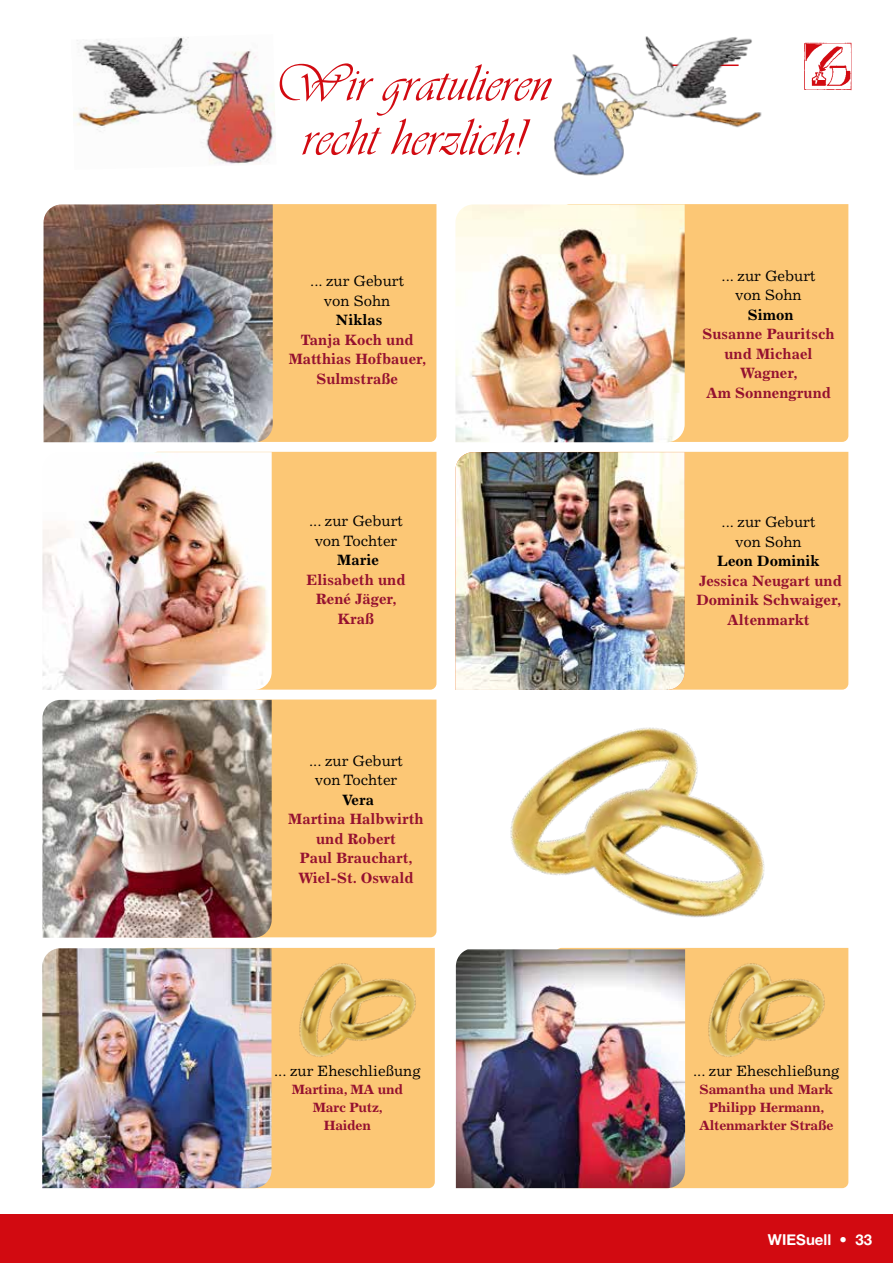
<style>
.page{position:relative;width:893px;height:1263px;background:#fff}
.page>*{position:absolute;margin:0;border:0;box-sizing:border-box;transform-origin:0 0}
.t1{font:700 15px/19.5px "Excelsior LT Std";color:#951130;text-align:center}
.t2{font:15px/19.5px "Excelsior LT Std";color:#000;text-align:center}
.t3{font:700 15px "Excelsior LT Std";color:#000}
.t4{font:15px "Alte Haas Grotesk Bold";color:#fff}
.t5{font:700 13.5px/18px "Excelsior LT Std";letter-spacing:-.02em;color:#951130;text-align:center;scale:1.04 1}
</style>
<div class="page">
<div style="left:0;top:1214px;width:893px;height:49px;background:#d20a11"></div>
<img style="left:804px;top:42px;width:48px;height:49px">
<div style="left:273px;top:204px;width:163px;height:238px;background:#fcc775"></div>
<img style="left:44px;top:204px;width:229px;height:238px">
<div style="left:685px;top:204px;width:163px;height:238px;background:#fcc775"></div>
<img style="left:455px;top:204px;width:230px;height:238px">
<div style="left:272px;top:452px;width:164px;height:238px;background:#fcc775"></div>
<img style="left:42px;top:452px;width:230px;height:238px">
<div style="left:685px;top:452px;width:163px;height:238px;background:#fcc775"></div>
<img style="left:455px;top:452px;width:230px;height:238px">
<div style="left:151px;top:699px;width:285px;height:238px;background:#fcc775"></div>
<img style="left:42px;top:700px;width:230px;height:238px">
<img style="left:73px;top:37px;width:203px;height:127px">
<img style="left:553px;top:36px;width:209px;height:140px">
<svg style="left:280px;top:63px;width:272px;height:92px"></svg>
<div style="left:558px;top:948px;width:290px;height:240px;background:#fcc775"></div>
<div style="left:272px;top:948px;width:163px;height:240px;background:#fcc775"></div>
<img style="left:456px;top:949px;width:229px;height:239px">
<img style="left:42px;top:948px;width:230px;height:240px">
<img style="left:280px;top:947px;width:148px;height:116px">
<img style="left:689px;top:947px;width:147px;height:116px">
<img style="left:494px;top:689px;width:311px;height:229px">
<p class="t2" style="left:310px;top:271px;width:95px">... zur Geburt von Sohn</p>
<p class="t3" style="left:336px;top:311px;width:48px">Niklas</p>
<p class="t1" style="left:289px;top:330px;width:139px">Tanja Koch und<br>Matthias Hofbauer,<br>Sulmstraße</p>
<p class="t2" style="left:309px;top:511px;width:95px">... zur Geburt von Tochter</p>
<p class="t3" style="left:337px;top:551px;width:43px">Marie</p>
<p class="t1" style="left:307px;top:570px;width:100px">Elisabeth und<br>René Jäger,<br>Kraß</p>
<p class="t2" style="left:309px;top:751px;width:95px">... zur Geburt von Tochter</p>
<p class="t3" style="left:342px;top:791px;width:33px">Vera</p>
<p class="t1" style="left:288px;top:809px;width:137px">Martina Halbwirth und Robert<br>Paul Brauchart,<br>Wiel-St. Oswald</p>
<p class="t2" style="left:274px;top:1061px;width:148px">... zur Eheschließung</p>
<p class="t5" style="left:292px;top:1080px;width:108px">Martina, MA und<br>Marc Putz,<br>Haiden</p>
<p class="t2" style="left:722px;top:266px;width:95px">... zur Geburt von Sohn</p>
<p class="t3" style="left:748px;top:306px;width:47px">Simon</p>
<p class="t1" style="left:702px;top:325px;width:134px">Susanne Pauritsch und Michael<br>Wagner,<br>Am Sonnengrund</p>
<p class="t2" style="left:722px;top:512px;width:95px">... zur Geburt von Sohn</p>
<p class="t3" style="left:717px;top:552px;width:104px">Leon Dominik</p>
<p class="t1" style="left:696px;top:571px;width:147px">Jessica Neugart und<br>Dominik Schwaiger,<br>Altenmarkt</p>
<p class="t2" style="left:693px;top:1061px;width:148px">... zur Eheschließung</p>
<p class="t5" style="left:699px;top:1080px;width:131px">Samantha und Mark<br>Philipp Hermann,<br>Altenmarkter Straße</p>
<p class="t4" style="left:768px;top:1230px;width:106px">WIESuell • 33</p>
</div>
